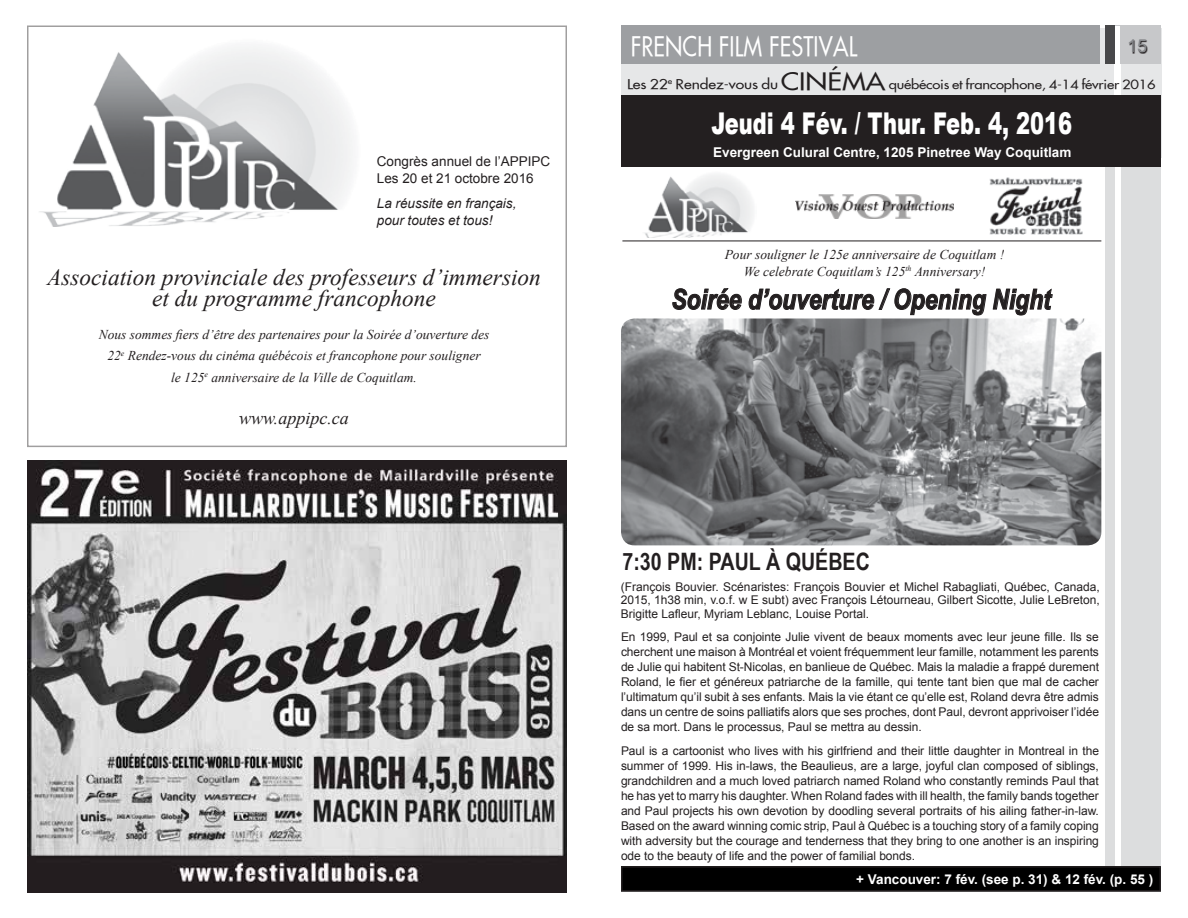
<style>
.page{position:relative;width:1188px;height:918px;background:#fff}
.page>*{position:absolute;margin:0;border:0;box-sizing:border-box;transform-origin:0 0}
.t1{font:900 30px "Arial";color:#fff;scale:.7 1}
.t2{font:italic 700 27.9px "Arial Narrow";color:#231f20}
.t3{font:27px "Fusi Wide Normal";letter-spacing:.01em;color:#fff;scale:.7 1}
.t4{font:700 24px "Arial Narrow";color:#231f20}
.t5{font:italic 23.4px/21.5px "Times New Roman";color:#231f20;text-align:center}
.t6{font:italic 18px "Times New Roman";color:#231f20}
.t7{font:18px "Arial";color:#888a8d}
.t8{font:italic 13.5px/21.1px "Times New Roman";color:#231f20;text-align:center}
.t9{font:700 13.5px "Arial";color:#fff}
.t10{font:13.5px/16.5px "Arial";color:#231f20}
.t11{font:italic 13.5px/16.5px "Arial";color:#231f20}
.t12{font:13.5px "Fusi Wide Normal";color:#fff}
.t13{font:12.75px "Fusi Wide Normal";letter-spacing:-.015em;color:#231f20}
.t14{font:12px/15px "Arial";letter-spacing:-.005em;color:#231f20;text-align:justify}
.s1{font-size:13.5px}
.s2{font-size:24px}
</style>
<div class="page">
<img style="left:39px;top:46px;width:314px;height:180px">
<img style="left:27px;top:460px;width:540px;height:432px">
<div style="left:621px;top:28px;width:540px;height:129px;background:#e6e7e8"></div>
<div style="left:1105px;top:162px;width:56px;height:728px;background:#dcddde"></div>
<div style="left:1115px;top:29px;width:5px;height:862px;background:#fff"></div>
<div style="left:621px;top:26px;width:479px;height:38px;background:#9d9fa2"></div>
<div style="left:1105px;top:26px;width:56px;height:38px;background:#c7c8ca"></div>
<div style="left:1115px;top:26px;width:5px;height:129px;background:#fff"></div>
<div style="left:621px;top:95px;width:540px;height:72px;background:#231f20"></div>
<div style="left:1105px;top:26px;width:10px;height:38px;background:#48484a"></div>
<svg style="left:1129px;top:40px;width:19px;height:14px"></svg>
<svg style="left:672px;top:288px;width:70px;height:22px"></svg>
<svg style="left:749px;top:288px;width:238px;height:28px"></svg>
<svg style="left:993px;top:288px;width:60px;height:28px"></svg>
<img style="left:621px;top:319px;width:480px;height:226px">
<img style="left:989px;top:177px;width:94px;height:58px">
<img style="left:645px;top:174px;width:108px;height:63px">
<img style="left:796px;top:194px;width:158px;height:24px">
<hr style="left:622px;top:241px;width:479px;height:1px;background:#231f20">
<div style="left:622px;top:867px;width:538px;height:24px;background:#000"></div>
<div style="left:621px;top:866px;width:540px;height:26px;border:2px solid #231f20"></div>
<p class="t10" style="left:377px;top:153px;width:175px">Congrès annuel de l’APPIPC<br>Les 20 et 21 octobre 2016</p>
<p class="t11" style="left:377px;top:195px;width:141px">La réussite en français, pour toutes et tous!</p>
<h3 class="t5" style="left:47px;top:266px;width:495px">Association provinciale des professeurs d’immersion et du programme francophone</h3>
<p class="t8" style="left:99px;top:324px;width:392px">Nous sommes fiers d’être des partenaires pour la Soirée d’ouverture des<br>22<sup>e</sup> Rendez-vous du cinéma québécois et francophone pour souligner<br>le 125<sup>e</sup> anniversaire de la Ville de Coquitlam.</p>
<h3 class="t6" style="left:239px;top:406px;width:111px">www.appipc.ca</h3>
<h3 class="t3" style="left:631px;top:29px;width:325px">FRENCH FILM FESTIVAL</h3>
<p class="t13" style="left:627px;top:77px;width:530px"><span class="s1">Les 22</span><sup>e</sup> <span class="s1">Rendez-vous du</span> <span class="s2">CINÉMA</span> québécois et francophone, 4-14 février 2016</p>
<h3 class="t7" style="left:1127px;top:34px;width:22px">15</h3>
<h1 class="t1" style="left:711px;top:102px;width:517px">Jeudi 4 Fév. / Thur. Feb. 4, 2016</h1>
<p class="t9" style="left:713px;top:143px;width:360px">Evergreen Culural Centre, 1205 Pinetree Way Coquitlam</p>
<p class="t8" style="left:725px;top:246px;width:281px;line-height:16.5px">Pour souligner le 125e anniversaire de Coquitlam !<br>We celebrate Coquitlam’s 125<sup>th</sup> Anniversary!</p>
<h2 class="t2" style="left:671px;top:278px;width:381px">Soirée d’ouverture / Opening Night</h2>
<h3 class="t4" style="left:622px;top:544px;width:249px">7:30 PM: PAUL À QUÉBEC</h3>
<p class="t14" style="left:621px;top:580px;width:480px;line-height:13.5px">(François Bouvier. Scénaristes: François Bouvier et Michel Rabagliati, Québec, Canada, 2015, 1h38 min, v.o.f. w E subt) avec François Létourneau, Gilbert Sicotte, Julie LeBreton, Brigitte Lafleur, Myriam Leblanc, Louise Portal.</p>
<p class="t14" style="left:621px;top:629px;width:480px">En 1999, Paul et sa conjointe Julie vivent de beaux moments avec leur jeune fille. Ils se cherchent une maison à Montréal et voient fréquemment leur famille, notamment les parents de Julie qui habitent St-Nicolas, en banlieue de Québec. Mais la maladie a frappé durement Roland, le fier et généreux patriarche de la famille, qui tente tant bien que mal de cacher l’ultimatum qu’il subit à ses enfants. Mais la vie étant ce qu’elle est, Roland devra être admis dans un centre de soins palliatifs alors que ses proches, dont Paul, devront apprivoiser l’idée de sa mort. Dans le processus, Paul se mettra au dessin.</p>
<p class="t14" style="left:621px;top:743px;width:480px">Paul is a cartoonist who lives with his girlfriend and their little daughter in Montreal in the summer of 1999. His in-laws, the Beaulieus, are a large, joyful clan composed of siblings, grandchildren and a much loved patriarch named Roland who constantly reminds Paul that he has yet to marry his daughter. When Roland fades with ill health, the family bands together and Paul projects his own devotion by doodling several portraits of his ailing father-in-law.<br>Based on the award winning comic strip, Paul à Québec is a touching story of a family coping with adversity but the courage and tenderness that they bring to one another is an inspiring ode to the beauty of life and the power of familial bonds.</p>
<p class="t12" style="left:770px;top:871px;width:241px">RENDEZ-VOUSVANCOUVER.COM</p>
<p class="t9" style="left:856px;top:871px;width:299px">+ Vancouver: 7 fév. (see p. 31) &amp; 12 fév. (p. 55 )</p>
</div>
